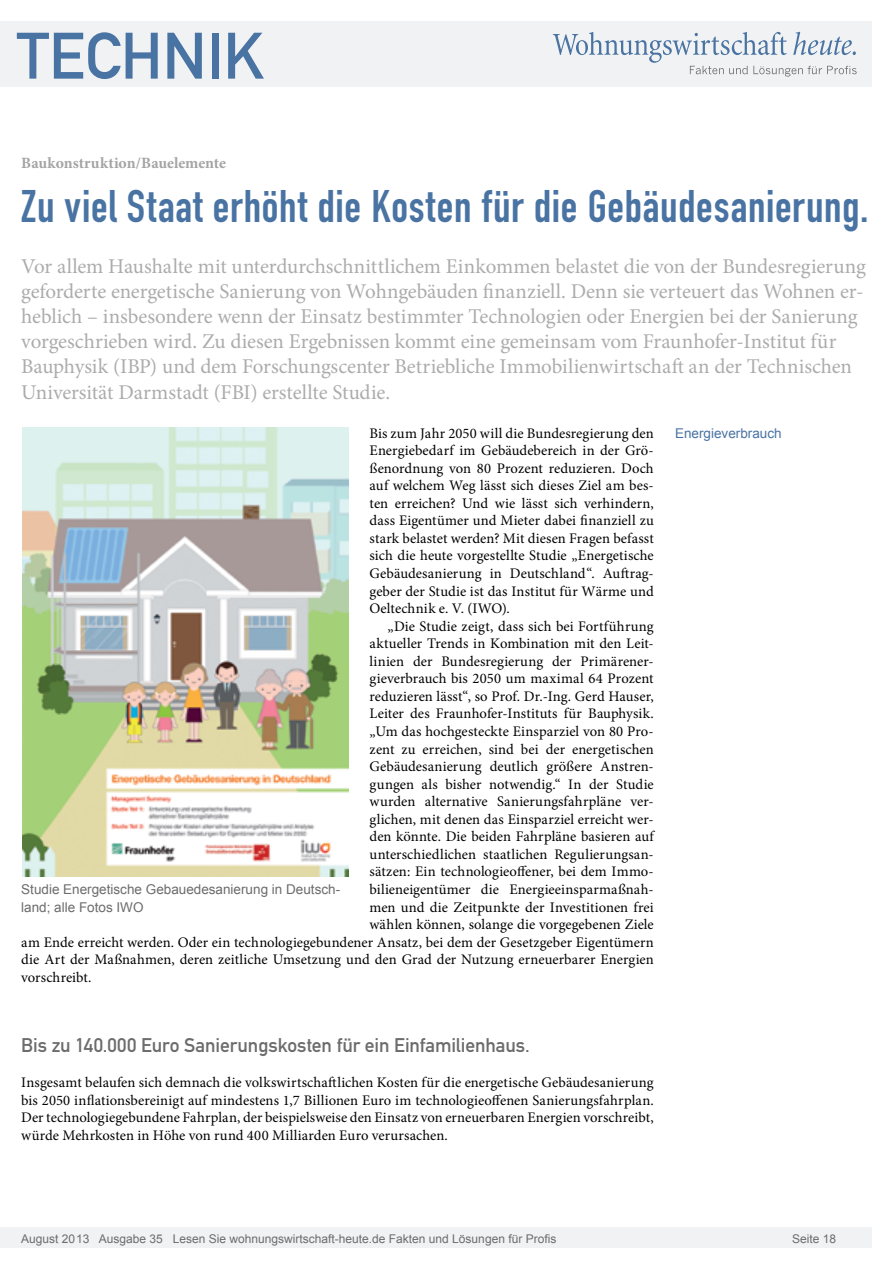
<style>
.page{position:relative;width:893px;height:1263px;background:#fff}
.page>*{position:absolute;margin:0;border:0;box-sizing:border-box;transform-origin:0 0}
.t1{font:64.5px "DIN Mittelschrift";color:#4973a3}
.Überschrift_Groß{font:45px "DIN Engschrift";letter-spacing:.015em;color:#4973a3}
.Anlesetext{font:21px/25.2px "Minion Pro";letter-spacing:-.005em;color:#acacac}
.Überschrift_Grau{font:19.5px "DIN Mittelschrift";letter-spacing:-.005em;color:#6c6c6c}
.Kategorie{font:700 15.75px "Minion Pro";color:#a4a4a4}
.Fliesstext{font:14.7px "Minion Pro";letter-spacing:.005em;color:#000}
.Fließtext_erste_Zeil{font:14.7px/17.5px "Minion Pro";letter-spacing:.005em;color:#000;text-align:justify}
.Bildunterschrift{font:13.5px/17.5px "Arial";color:#6c6c6c}
.Info{font:13.5px "Arial";color:#4973a3}
.t2{font:12px "Arial";color:#6c6c6c}
</style>
<div class="page">
<div style="left:0;top:1227px;width:872px;height:20px;background:#f1f2f3"></div>
<div style="left:0;top:21px;width:872px;height:66px;background:#f1f2f3"></div>
<svg style="left:553px;top:32px;width:304px;height:45px"></svg>
<img style="left:22px;top:427px;width:326px;height:449px">
<h1 class="t1" style="left:17px;top:18px;width:249px">TECHNIK</h1>
<p class="Kategorie" style="left:21px;top:152px;width:206px">Baukonstruktion/Bauelemente</p>
<p class="Überschrift_Groß" style="left:21px;top:180px;width:849px">Zu viel Staat erhöht die Kosten für die Gebäudesanierung.</p>
<p class="Anlesetext" style="left:21px;top:253px;width:846px">Vor allem Haushalte mit unterdurchschnittlichem Einkommen belastet die von der Bundesregierung geforderte energetische Sanierung von Wohngebäuden finanziell. Denn sie verteuert das Wohnen er&shy;heblich – insbesondere wenn der Einsatz bestimmter Technologien oder Energien bei der Sanierung vorgeschrieben wird. Zu diesen Ergebnissen kommt eine gemeinsam vom Fraunhofer-Institut für Bauphysik (IBP) und dem Forschungscenter Betriebliche Immobilienwirtschaft an der Technischen Universität Darmstadt (FBI) erstellte Studie.</p>
<p class="Fließtext_erste_Zeil" style="left:370px;top:424px;width:286px">Bis zum Jahr 2050 will die Bundesregierung den</p>
<p class="Info" style="left:675px;top:424px;width:108px">Energieverbrauch</p>
<p class="Fließtext_erste_Zeil" style="left:370px;top:442px;width:286px">Energiebedarf im Gebäudebereich in der Grö&shy;ßenordnung von 80 Prozent reduzieren. Doch auf welchem Weg lässt sich dieses Ziel am bes&shy;ten erreichen? Und wie lässt sich verhindern, dass Eigentümer und Mieter dabei finanziell zu stark belastet werden? Mit diesen Fragen befasst sich die heute vorgestellte Studie „Energetische Gebäudesanierung in Deutschland“. Auftrag&shy;geber der Studie ist das Institut für Wärme und Oeltechnik e. V. (IWO).</p>
<p class="Fliesstext" style="left:388px;top:616px;width:268px">„Die Studie zeigt, dass sich bei Fortführung</p>
<p class="Fliesstext" style="left:370px;top:634px;width:286px">aktueller Trends in Kombination mit den Leit-</p>
<p class="Fliesstext" style="left:370px;top:651px;width:286px">linien der Bundesregierung der Primärener-</p>
<p class="Fliesstext" style="left:370px;top:669px;width:286px">gieverbrauch bis 2050 um maximal 64 Prozent</p>
<p class="Fliesstext" style="left:370px;top:686px;width:286px">reduzieren lässt“, so Prof. Dr.-Ing. Gerd Hauser,</p>
<p class="Fliesstext" style="left:370px;top:704px;width:286px">Leiter des Fraunhofer-Instituts für Bauphysik.</p>
<p class="Fliesstext" style="left:370px;top:721px;width:286px">„Um das hochgesteckte Einsparziel von 80 Pro-</p>
<p class="Fliesstext" style="left:370px;top:739px;width:286px">zent zu erreichen, sind bei der energetischen</p>
<p class="Fliesstext" style="left:370px;top:756px;width:286px">Gebäudesanierung deutlich größere Anstren-</p>
<p class="Fliesstext" style="left:370px;top:774px;width:286px">gungen als bisher notwendig.“ In der Studie</p>
<p class="Fliesstext" style="left:370px;top:792px;width:286px">wurden alternative Sanierungsfahrpläne ver-</p>
<p class="Fliesstext" style="left:370px;top:809px;width:286px">glichen, mit denen das Einsparziel erreicht wer-</p>
<p class="Fliesstext" style="left:370px;top:827px;width:286px">den könnte. Die beiden Fahrpläne basieren auf</p>
<p class="Fliesstext" style="left:370px;top:844px;width:286px">unterschiedlichen staatlichen Regulierungsan-</p>
<p class="Fliesstext" style="left:370px;top:862px;width:286px">sätzen: Ein technologieoffener, bei dem Immo-</p>
<p class="Fliesstext" style="left:369px;top:879px;width:286px">bilieneigentümer die Energieeinsparmaßnah-</p>
<p class="Fliesstext" style="left:369px;top:897px;width:286px">men und die Zeitpunkte der Investitionen frei</p>
<p class="Fliesstext" style="left:369px;top:914px;width:286px">wählen können, solange die vorgegebenen Ziele</p>
<p class="Fliesstext" style="left:21px;top:932px;width:634px">am Ende erreicht werden. Oder ein technologiegebundener Ansatz, bei dem der Gesetzgeber Eigentümern</p>
<p class="Fliesstext" style="left:21px;top:950px;width:634px">die Art der Maßnahmen, deren zeitliche Umsetzung und den Grad der Nutzung erneuerbarer Energien</p>
<p class="Fliesstext" style="left:21px;top:967px;width:72px">vorschreibt.</p>
<p class="Bildunterschrift" style="left:21px;top:880px;width:320px">Studie Energetische Gebauedesanierung in Deutsch&shy;land; alle Fotos IWO</p>
<p class="Überschrift_Grau" style="left:21px;top:1034px;width:510px">Bis zu 140.000 Euro Sanierungskosten für ein Einfamilienhaus.</p>
<p class="Fließtext_erste_Zeil" style="left:21px;top:1074px;width:634px">Insgesamt belaufen sich demnach die volkswirtschaftlichen Kosten für die energetische Gebäudesanierung bis 2050 inflationsbereinigt auf mindestens 1,7 Billionen Euro im technologieoffenen Sanierungsfahrplan.<br>Der technologiegebundene Fahrplan, der beispielsweise den Einsatz von erneuerbaren Energien vorschreibt, würde Mehrkosten in Höhe von rund 400 Milliarden Euro verursachen.</p>
<p class="t2" style="left:21px;top:1230px;width:537px">August 2013 Ausgabe 35 Lesen Sie wohnungswirtschaft-heute.de Fakten und Lösungen für Profis</p>
<p class="t2" style="left:792px;top:1231px;width:46px">Seite 18</p>
</div>
